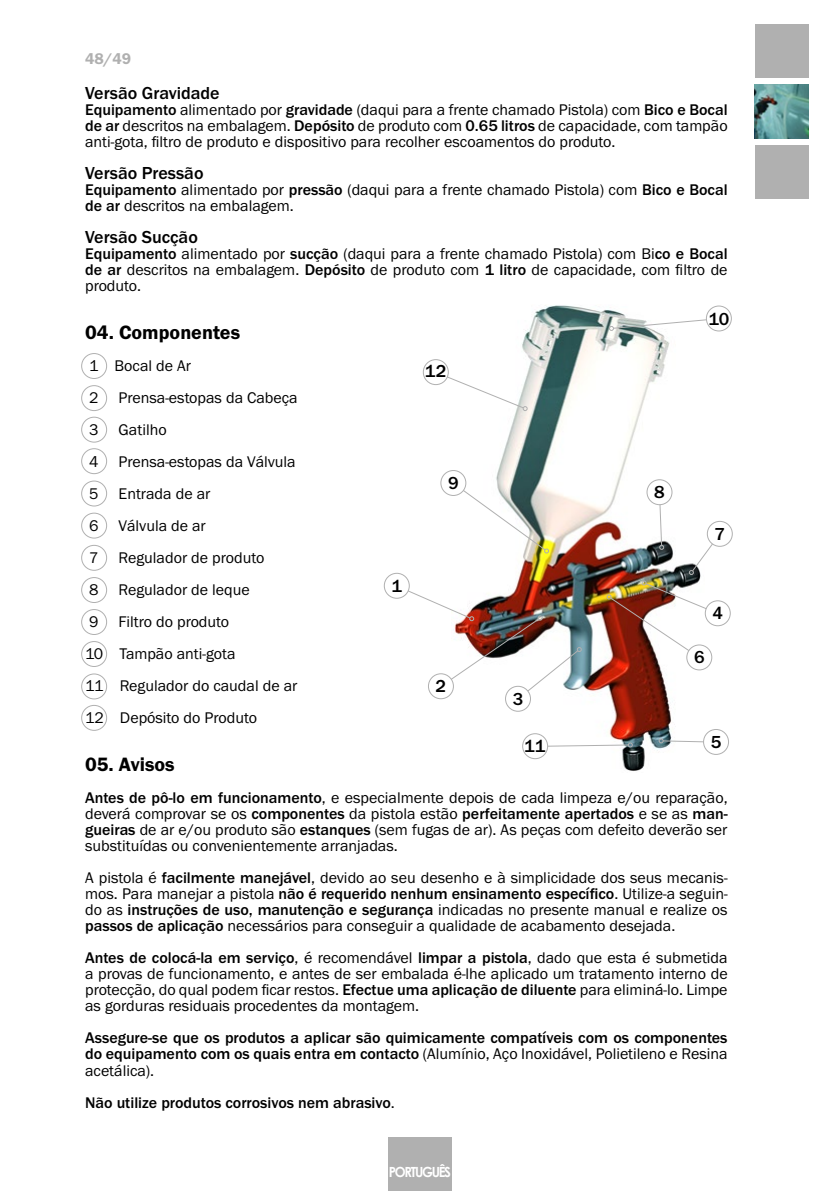
<style>
.page{position:relative;width:840px;height:1191px;background:#fff}
.page>*{position:absolute;margin:0;border:0;box-sizing:border-box;transform-origin:0 0}
.t1{font:600 20px "Franklin Gothic Itc T";color:#000}
.t2{font:500 18px "Franklin Gothic Itc T";color:#000}
.t3{font:16px/16px "Franklin Gothic Itc T";color:#000;text-align:justify}
.t4{font:500 16px/16px "Franklin Gothic Itc T";color:#000;text-align:justify}
.t5{font:600 16px "Franklin Gothic Itc T";color:#b0b0b0}
.t6{font:700 14px "Century Gothic";letter-spacing:-.1em;color:#fff;scale:.93 1}
.s1{font-weight:500}
.s2{font-weight:400}
</style>
<div class="page">
<img style="left:457px;top:305px;width:247px;height:466px">
<div style="left:388px;top:1137px;width:63px;height:54px;background:#b0b0b0"></div>
<div style="left:81px;top:353px;width:26px;height:26px;border:1px solid #b0b0b0;border-radius:50%"></div>
<div style="left:81px;top:385px;width:26px;height:26px;border:1px solid #b0b0b0;border-radius:50%"></div>
<div style="left:81px;top:417px;width:26px;height:25px;border:1px solid #b0b0b0;border-radius:50%"></div>
<div style="left:81px;top:448px;width:26px;height:26px;border:1px solid #b0b0b0;border-radius:50%"></div>
<div style="left:81px;top:480px;width:26px;height:26px;border:1px solid #b0b0b0;border-radius:50%"></div>
<div style="left:81px;top:512px;width:26px;height:26px;border:1px solid #b0b0b0;border-radius:50%"></div>
<div style="left:81px;top:545px;width:26px;height:26px;border:1px solid #b0b0b0;border-radius:50%"></div>
<div style="left:81px;top:577px;width:26px;height:26px;border:1px solid #b0b0b0;border-radius:50%"></div>
<div style="left:81px;top:609px;width:26px;height:26px;border:1px solid #b0b0b0;border-radius:50%"></div>
<div style="left:81px;top:641px;width:26px;height:26px;border:1px solid #b0b0b0;border-radius:50%"></div>
<div style="left:81px;top:673px;width:26px;height:26px;border:1px solid #b0b0b0;border-radius:50%"></div>
<div style="left:81px;top:705px;width:26px;height:26px;border:1px solid #b0b0b0;border-radius:50%"></div>
<svg style="left:658px;top:738px;width:44px;height:5px"></svg>
<img style="left:400px;top:584px;width:181px;height:116px">
<svg style="left:457px;top:482px;width:92px;height:71px"></svg>
<svg style="left:548px;top:742px;width:84px;height:5px"></svg>
<svg style="left:439px;top:371px;width:88px;height:40px"></svg>
<svg style="left:608px;top:317px;width:106px;height:14px"></svg>
<img style="left:606px;top:491px;width:114px;height:168px">
<div style="left:702px;top:729px;width:26px;height:26px;border:1px solid #b0b0b0;border-radius:50%"></div>
<div style="left:428px;top:674px;width:25px;height:24px;background:#fff;border-radius:50%"></div>
<div style="left:427px;top:673px;width:26px;height:26px;border:1px solid #b0b0b0;border-radius:50%"></div>
<div style="left:505px;top:686px;width:25px;height:25px;background:#fff;border-radius:50%"></div>
<div style="left:504px;top:686px;width:26px;height:25px;border:1px solid #b0b0b0;border-radius:50%"></div>
<div style="left:384px;top:573px;width:25px;height:25px;background:#fff;border-radius:50%"></div>
<div style="left:383px;top:573px;width:26px;height:26px;border:1px solid #b0b0b0;border-radius:50%"></div>
<div style="left:440px;top:470px;width:25px;height:25px;background:#fff;border-radius:50%"></div>
<div style="left:440px;top:470px;width:26px;height:26px;border:1px solid #b0b0b0;border-radius:50%"></div>
<div style="left:522px;top:733px;width:25px;height:25px;background:#fff;border-radius:50%"></div>
<div style="left:522px;top:733px;width:26px;height:26px;border:1px solid #b0b0b0;border-radius:50%"></div>
<div style="left:423px;top:360px;width:25px;height:24px;background:#fff;border-radius:50%"></div>
<div style="left:422px;top:359px;width:26px;height:26px;border:1px solid #b0b0b0;border-radius:50%"></div>
<div style="left:706px;top:306px;width:25px;height:25px;background:#fff;border-radius:50%"></div>
<div style="left:705px;top:305px;width:26px;height:26px;border:1px solid #b0b0b0;border-radius:50%"></div>
<div style="left:686px;top:645px;width:25px;height:25px;background:#fff;border-radius:50%"></div>
<div style="left:686px;top:644px;width:25px;height:26px;border:1px solid #b0b0b0;border-radius:50%"></div>
<div style="left:705px;top:601px;width:24px;height:25px;background:#fff;border-radius:50%"></div>
<div style="left:704px;top:600px;width:26px;height:26px;border:1px solid #b0b0b0;border-radius:50%"></div>
<div style="left:707px;top:521px;width:24px;height:25px;background:#fff;border-radius:50%"></div>
<div style="left:706px;top:521px;width:26px;height:26px;border:1px solid #b0b0b0;border-radius:50%"></div>
<div style="left:646px;top:480px;width:25px;height:25px;background:#fff;border-radius:50%"></div>
<div style="left:646px;top:479px;width:26px;height:26px;border:1px solid #b0b0b0;border-radius:50%"></div>
<div style="left:754px;top:24px;width:54px;height:54px;background:#b0b0b0"></div>
<img style="left:754px;top:85px;width:54px;height:54px">
<div style="left:754px;top:145px;width:54px;height:54px;background:#b0b0b0"></div>
<p class="t5" style="left:85px;top:49px;width:48px">48/49</p>
<p class="t2" style="left:85px;top:83px;width:136px">Versão Gravidade</p>
<p class="t3" style="left:85px;top:102px;width:643px"><span class="s1">Equipamento</span> alimentado por <span class="s1">gravidade</span> (daqui para a frente chamado Pistola) com <span class="s1">Bico e Bocal de ar</span> descritos na embalagem. <span class="s1">Depósito</span> de produto com <span class="s1">0.65 litros</span> de capacidade, com tampão anti-gota, filtro de produto e dispositivo para recolher escoamentos do produto.</p>
<p class="t2" style="left:85px;top:163px;width:120px">Versão Pressão</p>
<p class="t3" style="left:85px;top:182px;width:643px"><span class="s1">Equipamento</span> alimentado por <span class="s1">pressão</span> (daqui para a frente chamado Pistola) com <span class="s1">Bico e Bocal de ar</span> descritos na embalagem.</p>
<p class="t2" style="left:85px;top:227px;width:114px">Versão Sucção</p>
<p class="t3" style="left:85px;top:246px;width:643px"><span class="s1">Equipamento</span> alimentado por <span class="s1">sucção</span> (daqui para a frente chamado Pistola) com Bi<span class="s1">co e Bocal de ar</span> descritos na embalagem. <span class="s1">Depósito</span> de produto com <span class="s1">1 litro</span> de capacidade, com filtro de produto.</p>
<p class="t1" style="left:85px;top:321px;width:156px">04. Componentes</p>
<p class="t3" style="left:89px;top:350px;width:103px;line-height:32px">1 Bocal de Ar<br>2</p>
<p class="t2" style="left:708px;top:308px;width:22px">10</p>
<p class="t2" style="left:424px;top:361px;width:23px">12</p>
<p class="t3" style="left:118px;top:390px;width:180px">Prensa-estopas da Cabeça</p>
<p class="t3" style="left:89px;top:422px;width:11px">3</p>
<p class="t3" style="left:118px;top:422px;width:50px">Gatilho</p>
<p class="t3" style="left:89px;top:454px;width:11px">4</p>
<p class="t3" style="left:118px;top:454px;width:179px">Prensa-estopas da Válvula</p>
<p class="t3" style="left:89px;top:486px;width:11px">5</p>
<p class="t3" style="left:118px;top:486px;width:93px">Entrada de ar</p>
<p class="t3" style="left:89px;top:518px;width:11px">6</p>
<p class="t3" style="left:118px;top:518px;width:89px">Válvula de ar</p>
<p class="t3" style="left:89px;top:550px;width:11px">7</p>
<p class="t3" style="left:118px;top:550px;width:147px">Regulador de produto</p>
<p class="t3" style="left:89px;top:582px;width:11px">8</p>
<p class="t3" style="left:118px;top:582px;width:132px">Regulador de leque</p>
<p class="t3" style="left:89px;top:614px;width:11px">9</p>
<p class="t2" style="left:448px;top:472px;width:12px">9</p>
<p class="t2" style="left:653px;top:481px;width:12px">8</p>
<p class="t2" style="left:714px;top:523px;width:12px">7</p>
<p class="t2" style="left:391px;top:575px;width:12px">1</p>
<p class="t2" style="left:712px;top:602px;width:12px">4</p>
<p class="t3" style="left:85px;top:606px;width:214px;line-height:32px;text-align:left;text-indent:33px">Filtro do produto<br>10 Tampão anti-gota<br>11 Regulador do caudal de ar<br>12 Depósito do Produto</p>
<p class="t1" style="left:85px;top:753px;width:91px">05. Avisos</p>
<p class="t3" style="left:85px;top:790px;width:643px"><span class="s1">Antes de pô-lo em funcionamento</span>, e especialmente depois de cada limpeza e/ou reparação, deverá comprovar se os <span class="s1">componentes</span> da pistola estão <span class="s1">perfeitamente apertados</span> e se as <span class="s1">man&shy;gueiras</span> de ar e/ou produto são <span class="s1">estanques</span> (sem fugas de ar). As peças com defeito deverão ser substituídas ou convenientemente arranjadas.</p>
<p class="t3" style="left:85px;top:870px;width:643px">A pistola é <span class="s1">facilmente manejável</span>, devido ao seu desenho e à simplicidade dos seus mecanis&shy;mos. Para manejar a pistola <span class="s1">não é requerido nenhum ensinamento específico</span>. Utilize-a seguin&shy;do as <span class="s1">instruções de uso, manutenção e segurança</span> indicadas no presente manual e realize os <span class="s1">passos de aplicação</span> necessários para conseguir a qualidade de acabamento desejada.</p>
<p class="t3" style="left:85px;top:950px;width:643px"><span class="s1">Antes de colocá-la em serviço</span>, é recomendável <span class="s1">limpar a pistola</span>, dado que esta é submetida a provas de funcionamento, e antes de ser embalada é-lhe aplicado um tratamento interno de protecção, do qual podem ficar restos. <span class="s1">Efectue uma aplicação de diluente</span> para eliminá-lo. Limpe as gorduras residuais procedentes da montagem.</p>
<p class="t4" style="left:85px;top:1030px;width:643px">Assegure-se que os produtos a aplicar são quimicamente compatíveis com os componentes do equipamento com os quais entra em contacto <span class="s2">(Alumínio, Aço Inoxidável, Polietileno e Resina acetálica).</span></p>
<p class="t4" style="left:85px;top:1094px;width:311px">Não utilize produtos corrosivos nem abrasivo<span class="s2">.</span></p>
<p class="t2" style="left:693px;top:646px;width:12px">6</p>
<p class="t2" style="left:435px;top:675px;width:12px">2</p>
<p class="t2" style="left:512px;top:688px;width:12px">3</p>
<p class="t2" style="left:710px;top:731px;width:12px">5</p>
<p class="t2" style="left:524px;top:735px;width:23px">11</p>
<p class="t6" style="left:389px;top:1161px;width:68px">PORTUGUÊS</p>
</div>
